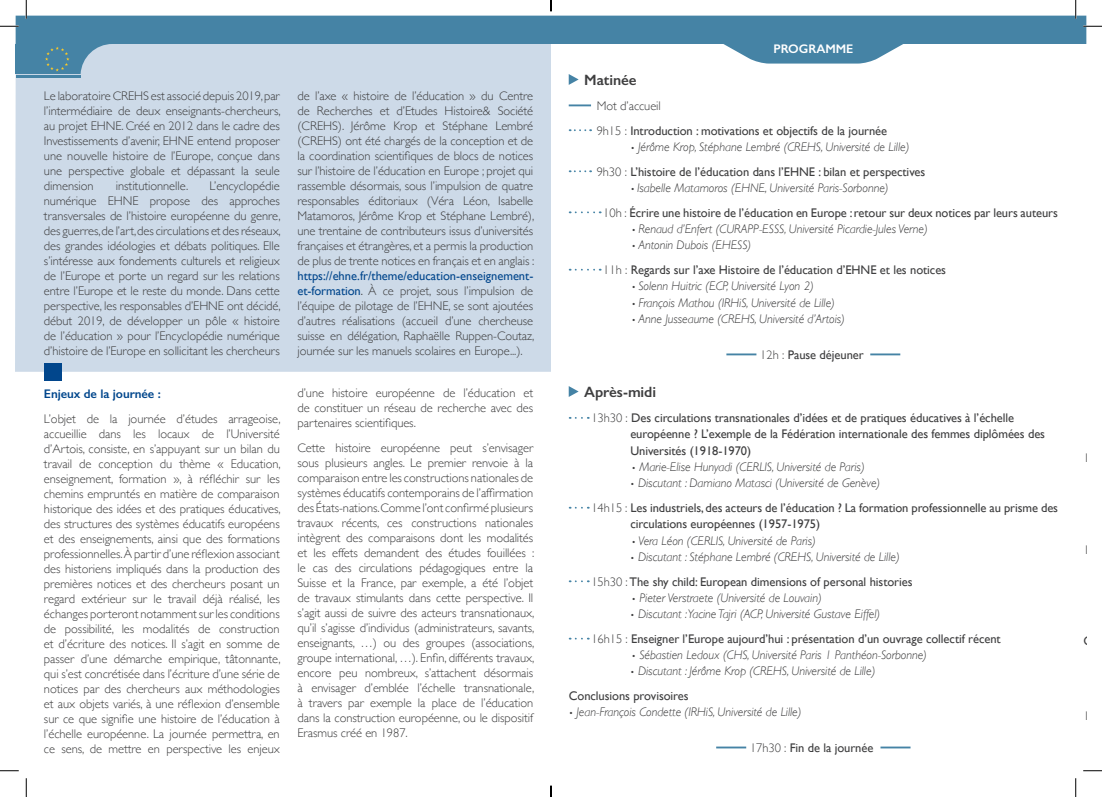
<style>
.page{position:relative;width:1102px;height:797px;background:#fff}
.page>*{position:absolute;margin:0;border:0;box-sizing:border-box;transform-origin:0 0}
.t1{font:600 15px "Gill Sans";letter-spacing:-.005em;color:#3e3e3f}
.t2{font:300 12.5px/15px "Gill Sans";letter-spacing:-.005em;color:#3e3e3f;text-align:justify}
.t3{font:12.5px "Gill Sans";letter-spacing:-.005em;color:#3e3e3f}
.t4{font:italic 300 12.5px "Gill Sans";letter-spacing:-.005em;color:#3e3e3f}
.t5{font:600 12.5px "Gill Sans";letter-spacing:-.005em;color:#01468c}
.t6{font:600 12.5px "Gill Sans";letter-spacing:-.005em;color:#fff}
.s1{font-weight:400;color:#01468c}
.s2{color:#231f20}
.s3{font-weight:300}
.s4{font-size:8.75px}
</style>
<div class="page">
<div style="left:16px;top:74px;width:535px;height:298px;background:#cddae8"></div>
<svg style="left:16px;top:16px;width:1070px;height:58px;fill:#4583a5"></svg>
<div style="left:44px;top:363px;width:17px;height:17px;background:#01468c"></div>
<hr style="left:16px;top:76px;width:64px;height:2px;background:#4583a5">
<svg style="left:702px;top:30px;width:222px;height:34px"></svg>
<div style="left:773px;top:44px;width:80px;height:9px;background:#4583a5"></div>
<svg style="left:45px;top:47px;width:24px;height:24px"></svg>
<svg style="left:568px;top:74px;width:10px;height:11px"></svg>
<hr style="left:568px;top:104px;width:23px;height:2px;background:#4583a5">
<svg style="left:569px;top:129px;width:22px;height:2px"></svg>
<svg style="left:569px;top:170px;width:22px;height:2px"></svg>
<svg style="left:569px;top:211px;width:31px;height:2px"></svg>
<svg style="left:569px;top:269px;width:31px;height:1px"></svg>
<hr style="left:726px;top:353px;width:30px;height:2px;background:#4583a5">
<hr style="left:870px;top:353px;width:30px;height:2px;background:#4583a5">
<svg style="left:568px;top:386px;width:10px;height:11px"></svg>
<svg style="left:569px;top:417px;width:19px;height:2px"></svg>
<svg style="left:569px;top:580px;width:19px;height:2px"></svg>
<svg style="left:569px;top:637px;width:19px;height:2px"></svg>
<hr style="left:716px;top:746px;width:30px;height:2px;background:#4583a5">
<hr style="left:880px;top:746px;width:30px;height:2px;background:#4583a5">
<svg style="left:0;top:25px;width:19px;height:2px"></svg>
<svg style="left:1083px;top:25px;width:18px;height:2px"></svg>
<svg style="left:0;top:770px;width:19px;height:1px"></svg>
<svg style="left:1083px;top:770px;width:18px;height:1px"></svg>
<svg style="left:25px;top:0;width:2px;height:19px"></svg>
<svg style="left:25px;top:778px;width:2px;height:19px"></svg>
<svg style="left:1074px;top:0;width:2px;height:19px"></svg>
<svg style="left:1075px;top:778px;width:1px;height:19px"></svg>
<svg style="left:550px;top:785px;width:1px;height:12px"></svg>
<p class="t2" style="left:44px;top:87px;width:238px">Le laboratoire CREHS est associé depuis 2019, par l’intermédiaire de deux enseignants-chercheurs, au projet EHNE. Créé en 2012 dans le cadre des Investissements d’avenir, EHNE entend proposer une nouvelle histoire de l’Europe, conçue dans une perspective globale et dépassant la seule dimension</p>
<p class="t2" style="left:44px;top:177px;width:238px;text-indent:165px">L’encyclopédie numérique EHNE propose des approches transversales de l’histoire européenne du genre, des guerres, de l’art, des circulations et des réseaux, des grandes idéologies et débats politiques. Elle s’intéresse aux fondements culturels et religieux de l’Europe et porte un regard sur les relations entre l’Europe et le reste du monde. Dans cette perspective, les responsables d’EHNE ont décidé, début 2019, de développer un pôle « histoire de l’éducation » pour l’Encyclopédie numérique d’histoire de l’Europe en sollicitant les chercheurs</p>
<p class="t2" style="left:116px;top:177px;width:74px">institutionnelle.</p>
<p class="t5" style="left:44px;top:386px;width:118px">Enjeux de la journée :</p>
<p class="t2" style="left:44px;top:410px;width:238px">L’objet de la journée d’études arrageoise, accueillie dans les locaux de l’Université d’Artois, consiste, en s’appuyant sur un bilan du travail de conception du thème « Education, enseignement, formation », à réfléchir sur les chemins empruntés en matière de comparaison historique des idées et des pratiques éducatives, des structures des systèmes éducatifs européens et des enseignements, ainsi que des formations professionnelles. À partir d’une réflexion associant des historiens impliqués dans la production des premières notices et des chercheurs posant un regard extérieur sur le travail déjà réalisé, les échanges porteront notamment sur les conditions de possibilité, les modalités de construction et d’écriture des notices. Il s’agit en somme de passer d’une démarche empirique, tâtonnante, qui s’est concrétisée dans l’écriture d’une série de notices par des chercheurs aux méthodologies et aux objets variés, à une réflexion d’ensemble sur ce que signifie une histoire de l’éducation à l’échelle européenne. La journée permettra, en ce sens, de mettre en perspective les enjeux</p>
<p class="t2" style="left:297px;top:87px;width:238px">de l’axe « histoire de l’éducation » du Centre de Recherches et d’Etudes Histoire&amp; Société (CREHS). Jérôme Krop et Stéphane Lembré (CREHS) ont été chargés de la conception et de la coordination scientifiques de blocs de notices sur l’histoire de l’éducation en Europe ; projet qui rassemble désormais, sous l’impulsion de quatre responsables éditoriaux (Véra Léon, Isabelle Matamoros, Jérôme Krop et Stéphane Lembré), une trentaine de contributeurs issus d’universités françaises et étrangères, et a permis la production de plus de trente notices en français et en anglais : <span class="s1">https://ehne.fr/theme/education-enseignement&shy;et-formation</span><span class="s2">.</span> À ce projet, sous l’impulsion de l’équipe de pilotage de l’EHNE, se sont ajoutées d’autres réalisations (accueil d’une chercheuse suisse en délégation, Raphaëlle Ruppen-Coutaz, journée sur les manuels scolaires en Europe...).</p>
<p class="t2" style="left:297px;top:385px;width:237px">d’une histoire européenne de l’éducation et de constituer un réseau de recherche avec des partenaires scientifiques.</p>
<p class="t2" style="left:297px;top:440px;width:238px">Cette histoire européenne peut s’envisager sous plusieurs angles. Le premier renvoie à la comparaison entre les constructions nationales de systèmes éducatifs contemporains de l’affirmation des États-nations. Comme l’ont confirmé plusieurs travaux récents, ces constructions nationales intègrent des comparaisons dont les modalités et les effets demandent des études fouillées : le cas des circulations pédagogiques entre la Suisse et la France, par exemple, a été l’objet de travaux stimulants dans cette perspective. Il s’agit aussi de suivre des acteurs transnationaux, qu’il s’agisse d’individus (administrateurs, savants, enseignants, …) ou des groupes (associations, groupe international, …). Enfin, différents travaux, encore peu nombreux, s’attachent désormais à envisager d’emblée l’échelle transnationale, à travers par exemple la place de l’éducation dans la construction européenne, ou le dispositif Erasmus créé en 1987.</p>
<p class="t6" style="left:773px;top:41px;width:81px">PROGRAMME</p>
<p class="t1" style="left:584px;top:71px;width:54px">Matinée</p>
<p class="t2" style="left:596px;top:98px;width:66px">Mot d’accueil</p>
<p class="t3" style="left:596px;top:123px;width:292px"><span class="s3">9h15 :</span> Introduction : motivations et objectifs de la journée</p>
<p class="t4" style="left:630px;top:140px;width:280px"><span class="s4">•</span> Jérôme Krop, Stéphane Lembré (CREHS, Université de Lille)</p>
<p class="t3" style="left:596px;top:164px;width:330px"><span class="s3">9h30 :</span> L’histoire de l’éducation dans l’EHNE : bilan et perspectives</p>
<p class="t4" style="left:630px;top:181px;width:260px"><span class="s4">•</span> Isabelle Matamoros (EHNE, Université Paris-Sorbonne)</p>
<p class="t3" style="left:603px;top:205px;width:456px"><span class="s3">10h :</span> Écrire une histoire de l’éducation en Europe : retour sur deux notices par leurs auteurs</p>
<p class="t4" style="left:631px;top:222px;width:298px"><span class="s4">•</span> Renaud d’Enfert (CURAPP-ESSS, Université Picardie-Jules Verne)</p>
<p class="t4" style="left:631px;top:238px;width:121px"><span class="s4">•</span> Antonin Dubois (EHESS)</p>
<p class="t3" style="left:603px;top:262px;width:344px"><span class="s3">11h :</span> Regards sur l’axe Histoire de l’éducation d’EHNE et les notices</p>
<p class="t4" style="left:631px;top:279px;width:184px"><span class="s4">•</span> Solenn Huitric (ECP, Université Lyon 2)</p>
<p class="t4" style="left:631px;top:295px;width:205px"><span class="s4">•</span> François Mathou (IRHiS, Université de Lille)</p>
<p class="t4" style="left:631px;top:311px;width:215px"><span class="s4">•</span> Anne Jusseaume (CREHS, Université d’Artois)</p>
<p class="t3" style="left:760px;top:347px;width:105px"><span class="s3">12h :</span> Pause déjeuner</p>
<p class="t1" style="left:584px;top:383px;width:73px">Après-midi</p>
<p class="t3" style="left:591px;top:410px;width:424px"><span class="s3">13h30 :</span> Des circulations transnationales d’idées et de pratiques éducatives à l’échelle</p>
<p class="t3" style="left:630px;top:427px;width:416px">européenne ? L’exemple de la Fédération internationale des femmes diplômées des</p>
<p class="t3" style="left:630px;top:443px;width:122px">Universités (1918-1970)</p>
<p class="t4" style="left:631px;top:460px;width:235px"><span class="s4">•</span> Marie-Elise Hunyadi (CERLIS, Université de Paris)</p>
<p class="t4" style="left:630px;top:476px;width:251px"><span class="s4">•</span> Discutant : Damiano Matasci (Université de Genève)</p>
<p class="t3" style="left:591px;top:500px;width:468px"><span class="s3">14h15 :</span> Les industriels, des acteurs de l’éducation ? La formation professionnelle au prisme des</p>
<p class="t3" style="left:630px;top:516px;width:191px">circulations européennes (1957-1975)</p>
<p class="t4" style="left:631px;top:533px;width:186px"><span class="s4">•</span> Vera Léon (CERLIS, Université de Paris)</p>
<p class="t4" style="left:630px;top:549px;width:271px"><span class="s4">•</span> Discutant : Stéphane Lembré (CREHS, Université de Lille)</p>
<p class="t3" style="left:591px;top:574px;width:323px"><span class="s3">15h30 :</span> The shy child: European dimensions of personal histories</p>
<p class="t4" style="left:631px;top:590px;width:192px"><span class="s4">•</span> Pieter Verstraete (Université de Louvain)</p>
<p class="t4" style="left:630px;top:607px;width:251px"><span class="s4">•</span> Discutant :Yacine Tajri (ACP, Université Gustave Eiffel)</p>
<p class="t3" style="left:591px;top:631px;width:411px"><span class="s3">16h15 :</span> Enseigner l’Europe aujourd’hui : présentation d’un ouvrage collectif récent</p>
<p class="t4" style="left:631px;top:648px;width:297px"><span class="s4">•</span> Sébastien Ledoux (CHS, Université Paris 1 Panthéon-Sorbonne)</p>
<p class="t4" style="left:630px;top:664px;width:247px"><span class="s4">•</span> Discutant : Jérôme Krop (CREHS, Université de Lille)</p>
<p class="t3" style="left:568px;top:688px;width:121px">Conclusions provisoires</p>
<p class="t4" style="left:568px;top:704px;width:234px"><span class="s4">•</span> Jean-François Condette (IRHiS, Université de Lille)</p>
<p class="t3" style="left:750px;top:740px;width:125px"><span class="s3">17h30 :</span> Fin de la journée</p>
<p class="t3" style="left:1083px;top:633px;width:17px">Co</p>
</div>
